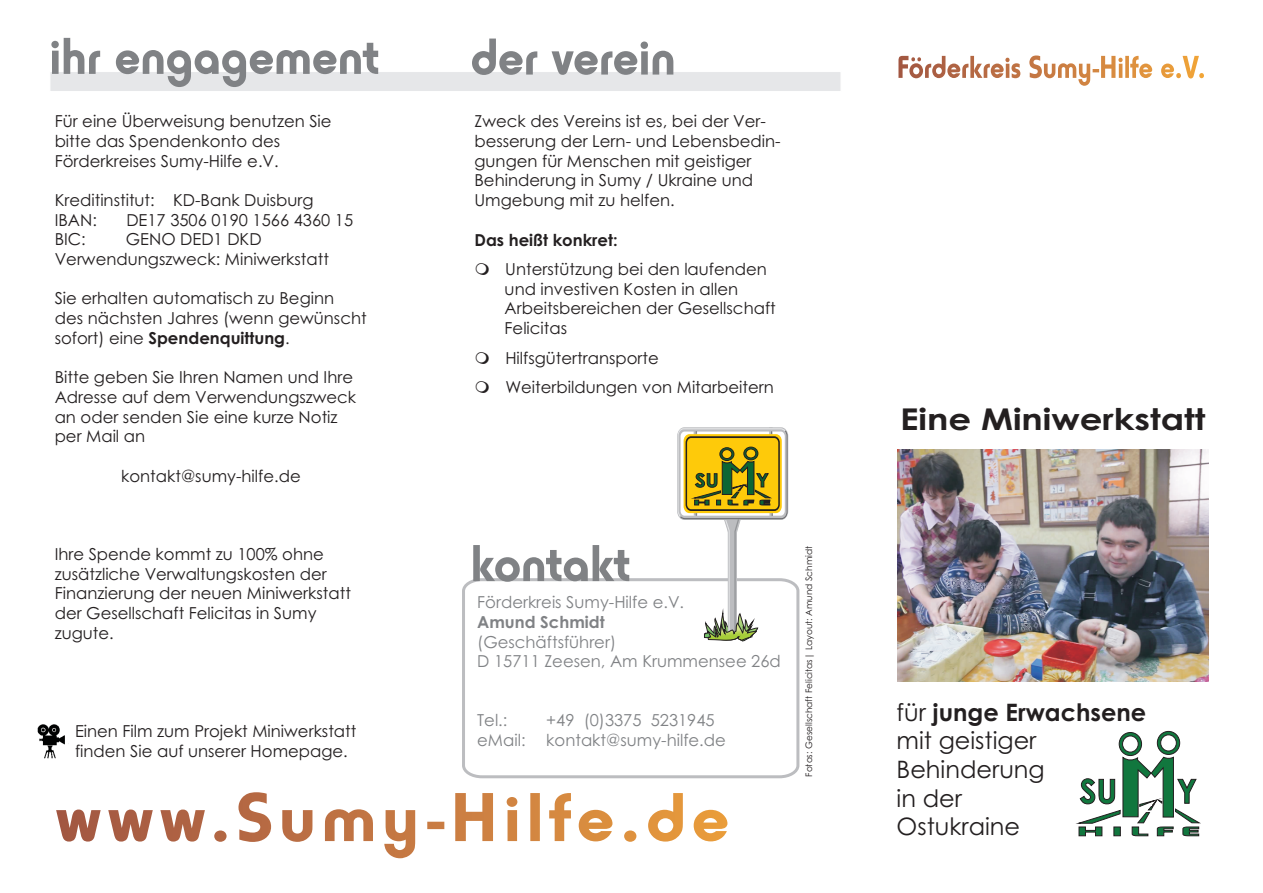
<style>
.page{position:relative;width:1263px;height:893px;background:#fff}
.page>*{position:absolute;margin:0;border:0;box-sizing:border-box;transform-origin:0 0}
.t1{font:700 54px "Horatio D";color:#808285}
.t2{font:700 30px "Century Gothic";color:#231f20;scale:1.18 1}
.t3{font:24px/28.7px "Century Gothic";color:#231f20}
.t4{font:16.5px/19.6px "Century Gothic";color:#231f20}
.t5{font:16.5px/19.6px "Century Gothic";color:#808285}
.t6{font:700 16.5px "Century Gothic";color:#231f20}
.t7{font:700 16.5px "Century Gothic";color:#808285}
.t8{font:9px "Century Gothic";color:#231f20}
.s1{font-weight:700}
</style>
<div class="page">
<img style="left:897px;top:450px;width:311px;height:231px">
<svg style="left:56px;top:792px;width:672px;height:66px"></svg>
<div style="left:50px;top:72px;width:791px;height:19px;background:#e6e7e9"></div>
<svg style="left:898px;top:55px;width:306px;height:31px"></svg>
<svg style="left:1078px;top:731px;width:122px;height:105px"></svg>
<svg style="left:462px;top:578px;width:338px;height:201px"></svg>
<svg style="left:675px;top:427px;width:115px;height:217px"></svg>
<img style="left:37px;top:725px;width:28px;height:33px">
<h1 class="t1" style="left:49px;top:34px;width:331px">ihr engagement</h1>
<p class="t4" style="left:55px;top:113px;width:278px">Für eine Überweisung benutzen Sie bitte das Spendenkonto des<br>Förderkreises Sumy-Hilfe e.V.</p>
<p class="t4" style="left:55px;top:192px;width:260px">Kreditinstitut: KD-Bank Duisburg<br>IBAN:</p>
<p class="t4" style="left:126px;top:211px;width:228px">DE17 3506 0190 1566 4360 15</p>
<p class="t4" style="left:55px;top:231px;width:276px;text-align:center">GENO DED1 DKD<br>Verwendungszweck: Miniwerkstatt</p>
<p class="t4" style="left:55px;top:290px;width:313px">Sie erhalten automatisch zu Beginn des nächsten Jahres (wenn gewünscht sofort) eine <span class="s1">Spendenquittung</span>.</p>
<p class="t4" style="left:55px;top:369px;width:303px">Bitte geben Sie Ihren Namen und Ihre<br>Adresse auf dem Verwendungszweck an oder senden Sie eine kurze Notiz per Mail an</p>
<p class="t4" style="left:121px;top:467px;width:181px">kontakt@sumy-hilfe.de</p>
<p class="t4" style="left:55px;top:231px;width:33px">BIC:</p>
<p class="t4" style="left:55px;top:546px;width:298px">Ihre Spende kommt zu 100% ohne zusätzliche Verwaltungskosten der<br>Finanzierung der neuen Miniwerkstatt der Gesellschaft Felicitas in Sumy zugute.</p>
<p class="t4" style="left:75px;top:723px;width:283px">Einen Film zum Projekt Miniwerkstatt finden Sie auf unserer Homepage.</p>
<h1 class="t1" style="left:471px;top:34px;width:206px">der verein</h1>
<p class="t4" style="left:474px;top:113px;width:308px">Zweck des Vereins ist es, bei der Ver&shy;besserung der Lern- und Lebensbedin&shy;gungen für Menschen mit geistiger Behinderung in Sumy / Ukraine und Umgebung mit zu helfen.</p>
<p class="t6" style="left:474px;top:233px;width:145px">Das heißt konkret:</p>
<p class="t4" style="left:505px;top:261px;width:273px">Unterstützung bei den laufenden und investiven Kosten in allen<br>Arbeitsbereichen der Gesellschaft<br>Felicitas</p>
<p class="t4" style="left:505px;top:344px;width:270px;line-height:29.5px">Hilfsgütertransporte<br>Weiterbildungen von Mitarbeitern</p>
<h1 class="t1" style="left:471px;top:541px;width:161px">kontakt</h1>
<p class="t8" style="left:805px;top:777px;width:232px;rotate:-90deg">Fotos: Gesellschaft Felicitas| Layout: Amund Schmidt</p>
<p class="t5" style="left:477px;top:594px;width:208px">Förderkreis Sumy-Hilfe e.V.</p>
<p class="t7" style="left:477px;top:616px;width:129px">Amund Schmidt</p>
<p class="t5" style="left:477px;top:633px;width:305px">(Geschäftsführer)<br>D 15711 Zeesen, Am Krummensee 26d</p>
<p class="t5" style="left:477px;top:712px;width:32px">Tel.:</p>
<p class="t5" style="left:546px;top:712px;width:170px">+49 (0)3375 5231945</p>
<p class="t5" style="left:477px;top:732px;width:50px">eMail:</p>
<p class="t5" style="left:546px;top:732px;width:181px">kontakt@sumy-hilfe.de</p>
<h2 class="t2" style="left:900px;top:408px;width:260px">Eine Miniwerkstatt</h2>
<h3 class="t3" style="left:896px;top:700px;width:251px">für <span class="s1">junge Erwachsene </span>mit geistiger<br>Behinderung<br>in der<br>Ostukraine</h3>
</div>
